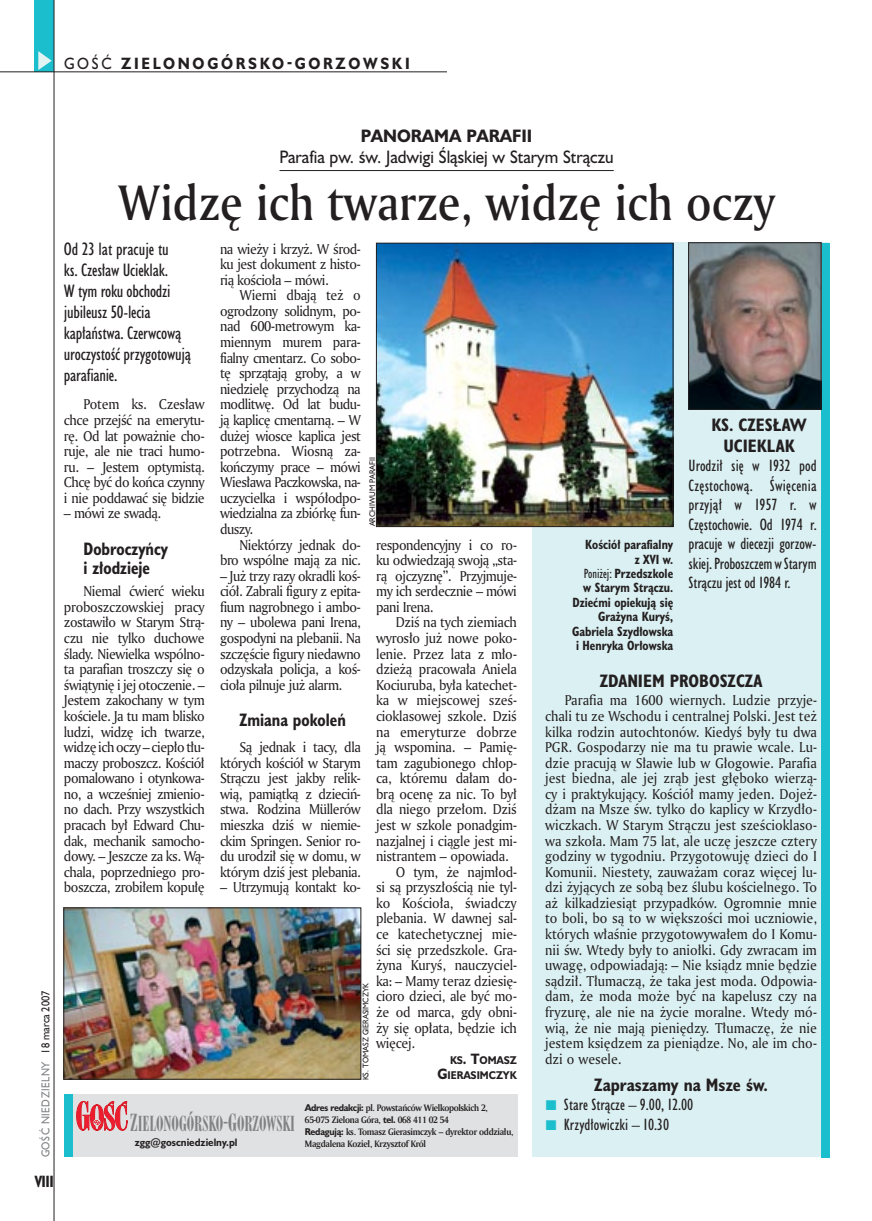
<style>
.page{position:relative;width:872px;height:1221px;background:#fff}
.page>*{position:absolute;margin:0;border:0;box-sizing:border-box;transform-origin:0 0}
._05a_tytyl_AmMd_32_pt{font:48px "Amerigo Md PL";color:#231f20;scale:.9 1}
._05a_tytyl_AmMd_48_pt{font:19.95px "Modern 735 PL";color:#808285;scale:.9 1}
._06-4_lead_lokal_HuCn_11_pt{font:16.5px/21px "Humanst 521 Cn PL";letter-spacing:-.015em;color:#231f20}
._04-3_nadtytul_lokal{font:16.5px/21px "Humanst 521 PL";color:#231f20;text-align:center;scale:.94 1}
._04-2_tytul_ramki{font:700 16.5px/21px "Humanst 521 Cn PL";color:#231f20;text-align:center}
._04_srodtytul_HuCB_11_pt{font:700 16.5px/19.5px "Humanst 521 Cn PL";color:#231f20;scale:.94 1}
._03-2_body_do_ramki{font:15px/19.5px "Humanst 521 Cn PL";letter-spacing:-.01em;color:#231f20;text-align:justify}
._15a_temat_lewo{font:700 15px "Humanst 521 PL";letter-spacing:.2em;color:#231f20;scale:.9 1}
._16_pagina_lewa{font:700 15px "Humanst 521 Cn PL";color:#231f20;scale:.94 1}
._01_body_tekst{font:13.8px/15.6px "Amerigo PL";letter-spacing:-.035em;color:#231f20;text-align:justify;scale:.94 1}
._09_podpis_zdjecia_HuCnB{font:700 12.3px/14.4px "Humanst 521 Cn PL";color:#231f20;text-align:right;scale:.94 1}
._18a_data_lewa_GOSC{font:10.5px "Humanst 521 PL";letter-spacing:.05em;color:#808285;scale:.9 1}
._18_data_lewa{font:10.5px "Humanst 521 PL";color:#231f20;scale:.9 1}
._12a_autor_na_koncu_HuBd{font:700 10.35px/15.6px "Humanst 521 PL";color:#231f20;text-align:right;scale:.9 1}
._20a_stopka_adres{font:700 9.9px "Humanst 521 PL";color:#231f20;scale:.94 1}
._20b_stopka_dzial{font:700 9px "Amerigo PL";letter-spacing:-.03em;color:#231f20;scale:.94 1}
._09a_autor_zdjecia_Hu_5_pt{font:7.5px "Humanst 521 PL";color:#231f20;scale:.94 1}
.s1{font-weight:400}
.s2{font-weight:700}
.s3{font-size:13.8px}
.s4{font-family:"Humanst 521 PL"}
.s5{font-size:22.8px}
</style>
<div class="page">
<div style="left:35px;top:0;width:19px;height:72px;background:#1bbecd"></div>
<svg style="left:38px;top:51px;width:14px;height:19px"></svg>
<hr style="left:54px;top:0;width:1px;height:1220px;background:#231f20">
<hr style="left:0;top:72px;width:447px;height:1px;background:#231f20">
<div style="left:532px;top:243px;width:296px;height:913px;background:#dbf0f2"></div>
<hr style="left:279px;top:170px;width:335px;height:1px;background:#231f20">
<img style="left:378px;top:245px;width:293px;height:280px">
<div style="left:376px;top:243px;width:297px;height:284px;border:1px solid #231f20"></div>
<div style="left:821px;top:243px;width:8px;height:913px;background:#1bbecd"></div>
<img style="left:690px;top:244px;width:129px;height:163px">
<div style="left:688px;top:242px;width:133px;height:167px;border:1px solid #231f20"></div>
<div style="left:64px;top:1094px;width:453px;height:62px;background:#e0e1e2"></div>
<div style="left:64px;top:1094px;width:8px;height:62px;background:#1bbecd"></div>
<svg style="left:76px;top:1101px;width:52px;height:29px"></svg>
<img style="left:66px;top:909px;width:293px;height:168px">
<div style="left:64px;top:907px;width:297px;height:172px;border:1px solid #231f20"></div>
<p class="_15a_temat_lewo" style="left:64px;top:53px;width:385px"><span class="s1">GOŚĆ</span> ZIELONOGÓRSKO-GORZOWSKI</p>
<p class="_18_data_lewa" style="left:38px;top:1053px;width:71px;rotate:-90deg">18 marca 2007</p>
<p class="_18a_data_lewa_GOSC" style="left:38px;top:1157px;width:108px;rotate:-90deg">GOŚĆ NIEDZIELNY</p>
<p class="_16_pagina_lewa" style="left:35px;top:1170px;width:22px">VIII</p>
<p class="_04-3_nadtytul_lokal" style="left:279px;top:125px;width:357px"><span class="s2">PANORAMA PARAFII<br></span>Parafia pw. św. Jadwigi Śląskiej w Starym Strączu</p>
<p class="_05a_tytyl_AmMd_32_pt" style="left:118px;top:170px;width:731px">Widzę ich twarze, widzę ich oczy</p>
<p class="_06-4_lead_lokal_HuCn_11_pt" style="left:64px;top:238px;width:128px">Od 23 lat pracuje tu<br>ks. Czesław Ucieklak.<br>W tym roku obchodzi jubileusz 50-lecia kapłaństwa. Czerwcową uroczystość przygotowują parafianie.</p>
<p class="_01_body_tekst" style="left:64px;top:396px;width:151px;text-indent:20px">Potem ks. Czesław chce przejść na emerytu&shy;rę. Od lat poważnie cho&shy;ruje, ale nie traci humo&shy;ru. – Jestem optymistą.<br>Chcę być do końca czynny i nie poddawać się bidzie</p>
<p class="_01_body_tekst" style="left:64px;top:505px;width:105px">– mówi ze swadą.</p>
<p class="_04_srodtytul_HuCB_11_pt" style="left:83px;top:538px;width:91px">Dobroczyńcy i złodzieje</p>
<p class="_01_body_tekst" style="left:64px;top:583px;width:151px;text-indent:20px">Niemal ćwierć wieku proboszczowskiej pracy zostawiło w Starym Strą&shy;czu nie tylko duchowe ślady. Niewielka wspólno&shy;ta parafian troszczy się o świątynię i jej otoczenie. – Jestem zakochany w tym kościele. Ja tu mam blisko ludzi, widzę ich twarze, widzę ich oczy – ciepło tłu&shy;maczy proboszcz. Kościół pomalowano i otynkowa&shy;no, a wcześniej zmienio&shy;no dach. Przy wszystkich pracach był Edward Chu&shy;dak, mechanik samocho&shy;dowy. – Jeszcze za ks. Wą&shy;chala, poprzedniego pro&shy;boszcza, zrobiłem kopułę</p>
<p class="_01_body_tekst" style="left:220px;top:240px;width:151px">na wieży i krzyż. W środ&shy;ku jest dokument z histo&shy;rią kościoła – mówi.</p>
<p class="_01_body_tekst" style="left:220px;top:287px;width:151px;text-indent:20px">Wierni dbają też o ogrodzony solidnym, po&shy;nad 600-metrowym ka&shy;miennym murem para&shy;fialny cmentarz. Co sobo&shy;tę sprzątają groby, a w niedzielę przychodzą na modlitwę. Od lat budu&shy;ją kaplicę cmentarną. – W dużej wiosce kaplica jest potrzebna. Wiosną za&shy;kończymy prace – mówi Wiesława Paczkowska, na&shy;uczycielka i współodpo&shy;wiedzialna za zbiórkę fun&shy;duszy.</p>
<p class="_01_body_tekst" style="left:220px;top:536px;width:151px;text-align:right">Niektórzy jednak do&shy;bro wspólne mają za nic.</p>
<p class="_01_body_tekst" style="left:220px;top:567px;width:151px">– Już trzy razy okradli koś&shy;ciół. Zabrali figury z epita&shy;fium nagrobnego i ambo&shy;ny – ubolewa pani Irena, gospodyni na plebanii. Na szczęście figury niedawno odzyskała policja, a koś&shy;cioła pilnuje już alarm.</p>
<p class="_04_srodtytul_HuCB_11_pt" style="left:240px;top:710px;width:115px">Zmiana pokoleń</p>
<p class="_01_body_tekst" style="left:220px;top:739px;width:151px;text-indent:20px">Są jednak i tacy, dla których kościół w Starym Strączu jest jakby relik&shy;wią, pamiątką z dzieciń&shy;stwa. Rodzina Müllerów mieszka dziś w niemie&shy;ckim Springen. Senior ro&shy;du urodził się w domu, w którym dziś jest plebania.</p>
<p class="_01_body_tekst" style="left:220px;top:879px;width:151px">– Utrzymują kontakt ko-</p>
<p class="_09a_autor_zdjecia_Hu_5_pt" style="left:367px;top:526px;width:75px;rotate:-90deg">ARCHIWUM PARAFII</p>
<p class="_01_body_tekst" style="left:376px;top:536px;width:151px">respondencyjny i co ro&shy;ku odwiedzają swoją „sta&shy;rą ojczyznę”. Przyjmuje&shy;my ich serdecznie – mówi pani Irena.</p>
<p class="_01_body_tekst" style="left:376px;top:614px;width:151px;text-indent:20px">Dziś na tych ziemiach wyrosło już nowe poko&shy;lenie. Przez lata z mło&shy;dzieżą pracowała Aniela Kociuruba, była katechet&shy;ka w miejscowej sześ&shy;cioklasowej szkole. Dziś na emeryturze dobrze ją wspomina. – Pamię&shy;tam zagubionego chłop&shy;ca, któremu dałam do&shy;brą ocenę za nic. To był dla niego przełom. Dziś jest w szkole ponadgim&shy;nazjalnej i ciągle jest mi&shy;nistrantem – opowiada.</p>
<p class="_01_body_tekst" style="left:376px;top:863px;width:151px;text-indent:20px">O tym, że najmłod&shy;si są przyszłością nie tyl&shy;ko Kościoła, świadczy plebania. W dawnej sal&shy;ce katechetycznej mie&shy;ści się przedszkole. Gra&shy;żyna Kuryś, nauczyciel&shy;ka: – Mamy teraz dziesię&shy;cioro dzieci, ale być mo&shy;że od marca, gdy obni&shy;ży się opłata, będzie ich więcej.</p>
<p class="_12a_autor_na_koncu_HuBd" style="left:437px;top:1051px;width:90px">KS<span class="s3">. T</span>OMASZ<br><span class="s3">G</span>IERASIMCZYK</p>
<p class="_09a_autor_zdjecia_Hu_5_pt" style="left:360px;top:1080px;width:105px;rotate:-90deg">KS. TOMASZ GIERASIMCZYK</p>
<p class="_20b_stopka_dzial" style="left:305px;top:1101px;width:196px"><span class="s4">Adres redakcji:</span> pl. Powstańców Wielkopolskich 2,</p>
<p class="_20b_stopka_dzial" style="left:305px;top:1113px;width:155px">65-075 Zielona Góra, <span class="s4">tel.</span> 068 411 02 54</p>
<p class="_20b_stopka_dzial" style="left:305px;top:1125px;width:223px"><span class="s4">Redagują:</span> ks. Tomasz Gierasimczyk – dyrektor oddziału,</p>
<p class="_05a_tytyl_AmMd_48_pt" style="left:130px;top:1110px;width:185px"><span class="s5">Z</span>IELONOGÓRSKO-<span class="s5">G</span>ORZOWSKI</p>
<p class="_20a_stopka_adres" style="left:135px;top:1135px;width:111px">zgg@goscniedzielny.pl</p>
<p class="_20b_stopka_dzial" style="left:305px;top:1137px;width:130px">Magdalena Kozieł, Krzysztof Król</p>
<p class="_09_podpis_zdjecia_HuCnB" style="left:585px;top:537px;width:95px">Kościół parafialny z XVI w.</p>
<p class="_09_podpis_zdjecia_HuCnB" style="left:572px;top:566px;width:109px"><span class="s1">Poniżej:</span> Przedszkole<br>w Starym Strączu.<br>Dziećmi opiekują się<br>Grażyna Kuryś,<br>Gabriela Szydłowska i Henryka Orłowska</p>
<p class="_04-2_tytul_ramki" style="left:711px;top:413px;width:96px">KS. CZESŁAW<br>UCIEKLAK</p>
<p class="_03-2_body_do_ramki" style="left:688px;top:455px;width:130px">Urodził się w 1932 pod Częstochową. Święcenia przyjął w 1957 r. w Częstochowie. Od 1974 r. pracuje w diecezji gorzow&shy;skiej. Proboszczem w Starym Strączu jest od 1984 r.</p>
<p class="_04-2_tytul_ramki" style="left:600px;top:670px;width:164px">ZDANIEM PROBOSZCZA</p>
<p class="_01_body_tekst" style="left:545px;top:692px;width:291px;text-indent:20px">Parafia ma 1600 wiernych. Ludzie przyje&shy;chali tu ze Wschodu i centralnej Polski. Jest też kilka rodzin autochtonów. Kiedyś były tu dwa PGR. Gospodarzy nie ma tu prawie wcale. Lu&shy;dzie pracują w Sławie lub w Głogowie. Parafia jest biedna, ale jej zrąb jest głęboko wierzą&shy;cy i praktykujący. Kościół mamy jeden. Dojeż&shy;dżam na Msze św. tylko do kaplicy w Krzydło&shy;wiczkach. W Starym Strączu jest sześcioklaso&shy;wa szkoła. Mam 75 lat, ale uczę jeszcze cztery godziny w tygodniu. Przygotowuję dzieci do I Komunii. Niestety, zauważam coraz więcej lu&shy;dzi żyjących ze sobą bez ślubu kościelnego. To aż kilkadziesiąt przypadków. Ogromnie mnie to boli, bo są to w większości moi uczniowie, których właśnie przygotowywałem do I Komu&shy;nii św. Wtedy były to aniołki. Gdy zwracam im uwagę, odpowiadają: – Nie ksiądz mnie będzie sądził. Tłumaczą, że taka jest moda. Odpowia&shy;dam, że moda może być na kapelusz czy na fryzurę, ale nie na życie moralne. Wtedy mó&shy;wią, że nie mają pieniędzy. Tłumaczę, że nie jestem księdzem za pieniądze. No, ale im cho&shy;dzi o wesele.</p>
<p class="_04-2_tytul_ramki" style="left:594px;top:1073px;width:175px">Zapraszamy na Msze św.</p>
<p class="_03-2_body_do_ramki" style="left:564px;top:1094px;width:131px">Stare Strącze – 9.00, 12.00</p>
<p class="_03-2_body_do_ramki" style="left:564px;top:1114px;width:107px">Krzydłowiczki – 10.30</p>
</div>
